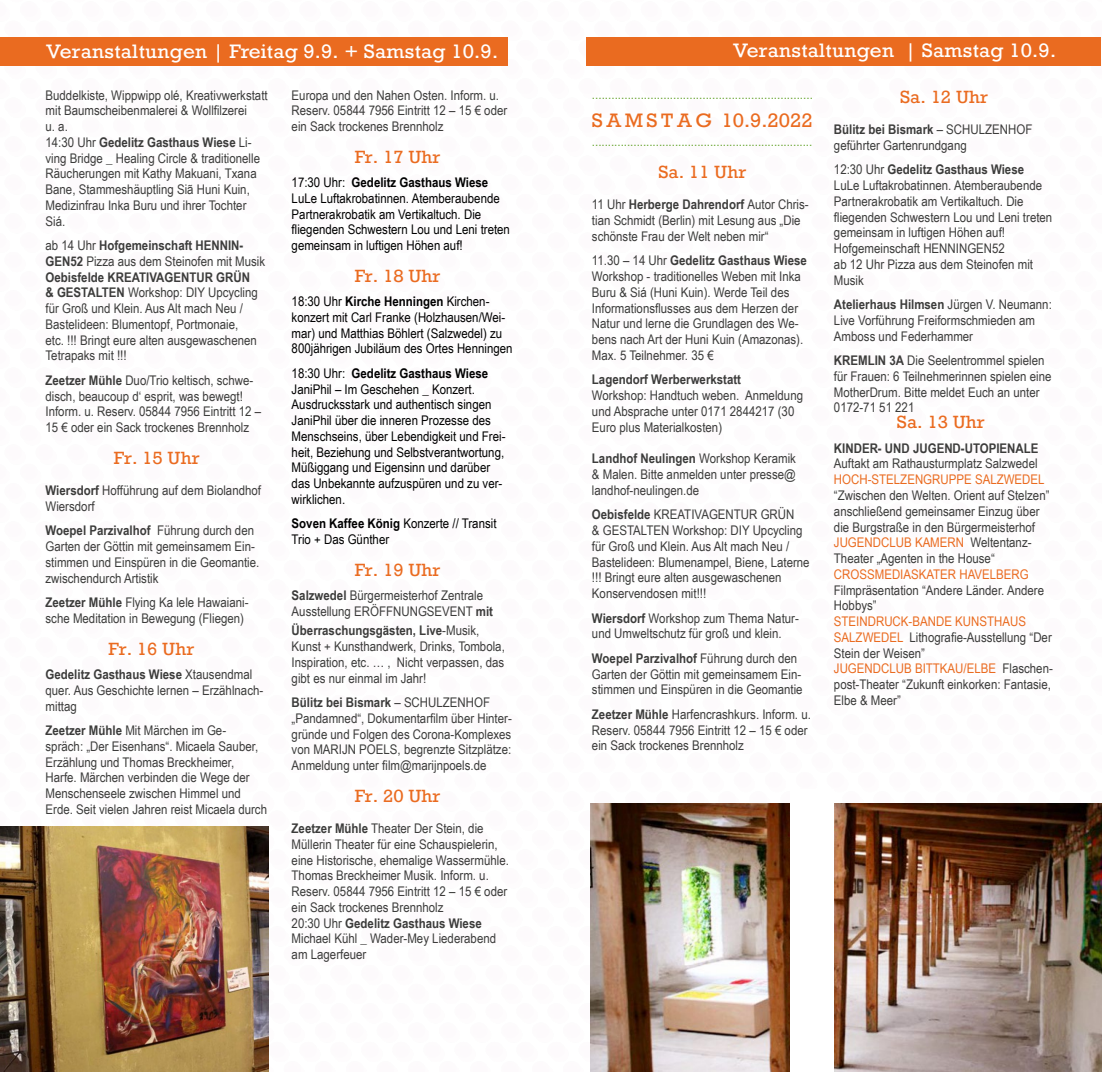
<style>
.page{position:relative;width:1102px;height:1072px;background:#fff}
.page>*{position:absolute;margin:0;border:0;box-sizing:border-box;transform-origin:0 0}
.t1{font:18.2px "Rockwell";letter-spacing:.01em;color:#fff;scale:1.05 1}
.t2{font:18.2px "Rockwell";color:#ea6b20;scale:1.05 1}
.t3{font:16.62px "Rockwell";color:#ea6b20;scale:1.05 1}
.t4{font:13.3px/15.8px "Arial Narrow";color:#3c3c3b;scale:1.05 1}
.t5{font:13.3px/15.8px "Arial Narrow";color:#000;scale:1.05 1}
.t6{font:13.3px "Arial Narrow";color:#67a530;scale:1.05 1}
.t7{font:13.3px "Arial Narrow";color:#ea6b20;scale:1.05 1}
.t8{font:700 13.3px "Arial Narrow";color:#3c3c3b;scale:1.05 1}
.s1{font-weight:700}
.s2{color:#ea6b20}
</style>
<div class="page">
<div style="left:0;top:38px;width:508px;height:28px;background:#ea6b20"></div>
<div style="left:586px;top:38px;width:513px;height:28px;background:#ea6b20"></div>
<img style="left:0;top:826px;width:268px;height:245px">
<img style="left:590px;top:804px;width:511px;height:267px">
<div style="left:790px;top:789px;width:43px;height:282px;background:#fff"></div>
<h1 class="t1" style="left:732px;top:40px;width:309px">Veranstaltungen | Samstag 10.9.</h1>
<p class="t6" style="left:592px;top:85px;width:212px">....................................................................</p>
<h1 class="t2" style="left:592px;top:109px;width:212px">S A M S T A G 10.9.2022</h1>
<p class="t6" style="left:592px;top:132px;width:211px">.....................................................................</p>
<p class="t3" style="left:658px;top:162px;width:85px">Sa. 11 Uhr</p>
<p class="t4" style="left:592px;top:196px;width:208px">11 Uhr <span class="s1">Herberge Dahrendorf</span> Autor Chris&shy;tian Schmidt (Berlin) mit Lesung aus „Die schönste Frau der Welt neben mir“</p>
<p class="t4" style="left:592px;top:252px;width:206px">11.30 – 14 Uhr <span class="s1">Gedelitz Gasthaus Wiese </span>Workshop - traditionelles Weben mit Inka Buru &amp; Siá (Huni Kuin). Werde Teil des Informationsflusses aus dem Herzen der Natur und lerne die Grundlagen des We&shy;bens nach Art der Huni Kuin (Amazonas).<br>Max. 5 Teilnehmer. 35 €</p>
<p class="t8" style="left:592px;top:370px;width:143px">Lagendorf Werberwerkstatt</p>
<p class="t4" style="left:592px;top:387px;width:202px">Workshop: Handtuch weben. Anmeldung und Absprache unter 0171 2844217 (30<br>Euro plus Materialkosten)</p>
<p class="t4" style="left:592px;top:450px;width:196px;text-align:justify"><span class="s1">Landhof Neulingen</span> Workshop Keramik &amp; Malen. Bitte anmelden unter presse@ landhof-neulingen.de</p>
<p class="t4" style="left:592px;top:506px;width:209px"><span class="s1">Oebisfelde</span> KREATIVAGENTUR GRÜN<br>&amp; GESTALTEN Workshop: DIY Upcycling für Groß und Klein. Aus Alt mach Neu / Bastelideen: Blumenampel, Biene, Laterne !!! Bringt eure alten ausgewaschenen Konservendosen mit!!!</p>
<p class="t4" style="left:592px;top:609px;width:198px"><span class="s1">Wiersdorf</span> Workshop zum Thema Natur&shy;und Umweltschutz für groß und klein.</p>
<p class="t4" style="left:592px;top:649px;width:202px"><span class="s1">Woepel Parzivalhof</span> Führung durch den<br>Garten der Göttin mit gemeinsamem Ein&shy;stimmen und Einspüren in die Geomantie</p>
<p class="t4" style="left:592px;top:706px;width:210px"><span class="s1">Zeetzer Mühle</span> Harfencrashkurs. Inform. u.<br>Reserv. 05844 7956 Eintritt 12 – 15 € oder ein Sack trockenes Brennholz</p>
<h1 class="t1" style="left:46px;top:40px;width:432px">Veranstaltungen | Freitag 9.9. + Samstag 10.9.</h1>
<p class="t4" style="left:46px;top:86px;width:213px">Buddelkiste, Wippwipp olé, Kreativwerkstatt mit Baumscheibenmalerei &amp; Wollfilzerei<br>u. a.<br>14:30 Uhr <span class="s1">Gedelitz Gasthaus Wiese</span> Li&shy;ving Bridge _ Healing Circle &amp; traditionelle Räucherungen mit Kathy Makuani, Txana Bane, Stammeshäuptling Siã Huni Kuin, Medizinfrau Inka Buru und ihrer Tochter Siá.</p>
<p class="t4" style="left:46px;top:237px;width:211px">ab 14 Uhr <span class="s1">Hofgemeinschaft HENNIN-GEN52</span> Pizza aus dem Steinofen mit Musik <span class="s1">Oebisfelde KREATIVAGENTUR GRÜN<br>&amp; GESTALTEN</span> Workshop: DIY Upcycling für Groß und Klein. Aus Alt mach Neu / Bastelideen: Blumentopf, Portmonaie,<br>etc. !!! Bringt eure alten ausgewaschenen Tetrapaks mit !!!</p>
<p class="t4" style="left:46px;top:372px;width:207px"><span class="s1">Zeetzer Mühle</span> Duo/Trio keltisch, schwe&shy;disch, beaucoup d‘ esprit, was bewegt!<br>Inform. u. Reserv. 05844 7956 Eintritt 12 – 15 € oder ein Sack trockenes Brennholz</p>
<p class="t3" style="left:114px;top:447px;width:83px">Fr. 15 Uhr</p>
<p class="t4" style="left:46px;top:482px;width:207px"><span class="s1">Wiersdorf</span> Hofführung auf dem Biolandhof<br>Wiersdorf</p>
<p class="t4" style="left:46px;top:522px;width:205px"><span class="s1">Woepel Parzivalhof</span> Führung durch den Garten der Göttin mit gemeinsamem Ein&shy;stimmen und Einspüren in die Geomantie. zwischendurch Artistik</p>
<p class="t4" style="left:46px;top:594px;width:195px"><span class="s1">Zeetzer Mühle</span> Flying Ka lele Hawaiani&shy;sche Meditation in Bewegung (Fliegen)</p>
<p class="t3" style="left:109px;top:638px;width:83px">Fr. 16 Uhr</p>
<p class="t4" style="left:46px;top:666px;width:209px"><span class="s1">Gedelitz Gasthaus Wiese</span> Xtausendmal quer. Aus Geschichte lernen – Erzählnach&shy;mittag</p>
<p class="t4" style="left:46px;top:722px;width:212px"><span class="s1">Zeetzer Mühle</span> Mit Märchen im Ge&shy;spräch: „Der Eisenhans“. Micaela Sauber, Erzählung und Thomas Breckheimer, Harfe. Märchen verbinden die Wege der Menschenseele zwischen Himmel und Erde. Seit vielen Jahren reist Micaela durch</p>
<h1 class="t1" style="left:45px;top:40px;width:377px">PROGRAMM nach Orten/Ausstellungen</h1>
<h1 class="t1" style="left:663px;top:40px;width:377px">PROGRAMM nach Orten/Ausstellungen</h1>
<p class="t4" style="left:291px;top:86px;width:207px">Europa und den Nahen Osten. Inform. u.<br>Reserv. 05844 7956 Eintritt 12 – 15 € oder ein Sack trockenes Brennholz</p>
<p class="t3" style="left:354px;top:146px;width:83px">Fr. 17 Uhr</p>
<p class="t5" style="left:291px;top:174px;width:209px">17:30 Uhr: <span class="s1">Gedelitz Gasthaus Wiese </span>LuLe Luftakrobatinnen. Atemberaubende Partnerakrobatik am Vertikaltuch. Die fliegenden Schwestern Lou und Leni treten gemeinsam in luftigen Höhen auf!</p>
<p class="t3" style="left:354px;top:265px;width:83px">Fr. 18 Uhr</p>
<p class="t5" style="left:291px;top:293px;width:212px">18:30 Uhr <span class="s1">Kirche Henningen</span> Kirchen&shy;konzert mit Carl Franke (Holzhausen/Wei&shy;mar) und Matthias Böhlert (Salzwedel) zu 800jährigen Jubiläum des Ortes Henningen</p>
<p class="t5" style="left:291px;top:365px;width:205px">18:30 Uhr: <span class="s1">Gedelitz Gasthaus Wiese </span>JaniPhil – Im Geschehen _ Konzert.<br>Ausdrucksstark und authentisch singen JaniPhil über die inneren Prozesse des Menschseins, über Lebendigkeit und Frei&shy;heit, Beziehung und Selbstverantwortung, Müßiggang und Eigensinn und darüber das Unbekannte aufzuspüren und zu ver&shy;wirklichen.</p>
<p class="t5" style="left:291px;top:515px;width:197px"><span class="s1">Soven Kaffee König</span> Konzerte // Transit<br>Trio + Das Günther</p>
<p class="t3" style="left:354px;top:559px;width:83px">Fr. 19 Uhr</p>
<p class="t4" style="left:291px;top:587px;width:193px"><span class="s1">Salzwedel</span> Bürgermeisterhof Zentrale<br>Ausstellung ERÖFFNUNGSEVENT <span class="s1">mit</span></p>
<p class="t4" style="left:291px;top:622px;width:204px"><span class="s1">Überraschungsgästen, Live</span>-Musik, Kunst + Kunsthandwerk, Drinks, Tombola, Inspiration, etc. … , Nicht verpassen, das gibt es nur einmal im Jahr!</p>
<p class="t4" style="left:291px;top:694px;width:211px"><span class="s1">Bülitz bei Bismark</span> – SCHULZENHOF „Pandamned“, Dokumentarfilm über Hinter&shy;gründe und Folgen des Corona-Komplexes von MARIJN POELS, begrenzte Sitzplätze:<br>Anmeldung unter film@marijnpoels.de</p>
<p class="t3" style="left:354px;top:785px;width:83px">Fr. 20 Uhr</p>
<p class="t4" style="left:291px;top:820px;width:208px"><span class="s1">Zeetzer Mühle</span> Theater Der Stein, die Müllerin Theater für eine Schauspielerin, eine Historische, ehemalige Wassermühle.<br>Thomas Breckheimer Musik. Inform. u.<br>Reserv. 05844 7956 Eintritt 12 – 15 € oder ein Sack trockenes Brennholz<br>20:30 Uhr <span class="s1">Gedelitz Gasthaus Wiese </span>Michael Kühl _ Wader-Mey Liederabend am Lagerfeuer</p>
<p class="t3" style="left:900px;top:86px;width:85px">Sa. 12 Uhr</p>
<p class="t4" style="left:833px;top:121px;width:190px"><span class="s1">Bülitz bei Bismark</span> – SCHULZENHOF geführter Gartenrundgang</p>
<p class="t4" style="left:833px;top:161px;width:209px">12:30 Uhr <span class="s1">Gedelitz Gasthaus Wiese<br></span>LuLe Luftakrobatinnen. Atemberaubende<br>Partnerakrobatik am Vertikaltuch. Die fliegenden Schwestern Lou und Leni treten gemeinsam in luftigen Höhen auf!<br>Hofgemeinschaft HENNINGEN52<br>ab 12 Uhr Pizza aus dem Steinofen mit<br>Musik</p>
<p class="t4" style="left:833px;top:296px;width:209px"><span class="s1">Atelierhaus Hilmsen</span> Jürgen V. Neumann:<br>Live Vorführung Freiformschmieden am<br>Amboss und Federhammer</p>
<p class="t4" style="left:833px;top:352px;width:209px"><span class="s1">KREMLIN 3A</span> Die Seelentrommel spielen für Frauen: 6 Teilnehmerinnen spielen eine MotherDrum. Bitte meldet Euch an unter 0172-71 51 221</p>
<p class="t3" style="left:896px;top:412px;width:85px">Sa. 13 Uhr</p>
<p class="t8" style="left:833px;top:438px;width:196px">KINDER- UND JUGEND-UTOPIENALE</p>
<p class="t4" style="left:833px;top:455px;width:195px">Auftakt am Rathausturmplatz Salzwedel</p>
<p class="t7" style="left:833px;top:470px;width:202px">HOCH-STELZENGRUPPE SALZWEDEL</p>
<p class="t4" style="left:833px;top:487px;width:207px">“Zwischen den Welten. Orient auf Stelzen” anschließend gemeinsamer Einzug über die Burgstraße in den Bürgermeisterhof <span class="s2">JUGENDCLUB KAMERN</span> Weltentanz-Theater „Agenten in the House“</p>
<p class="t7" style="left:833px;top:564px;width:187px">CROSSMEDIASKATER HAVELBERG</p>
<p class="t4" style="left:833px;top:581px;width:201px">Filmpräsentation “Andere Länder. Andere<br>Hobbys”</p>
<p class="t4" style="left:833px;top:613px;width:210px"><span class="s2">STEINDRUCK-BANDE KUNSTHAUS<br>SALZWEDEL</span> Lithografie-Ausstellung “Der<br>Stein der Weisen”<br><span class="s2">JUGENDCLUB BITTKAU/ELBE</span> Flaschen&shy;post-Theater “Zukunft einkorken: Fantasie,<br>Elbe &amp; Meer”</p>
</div>
